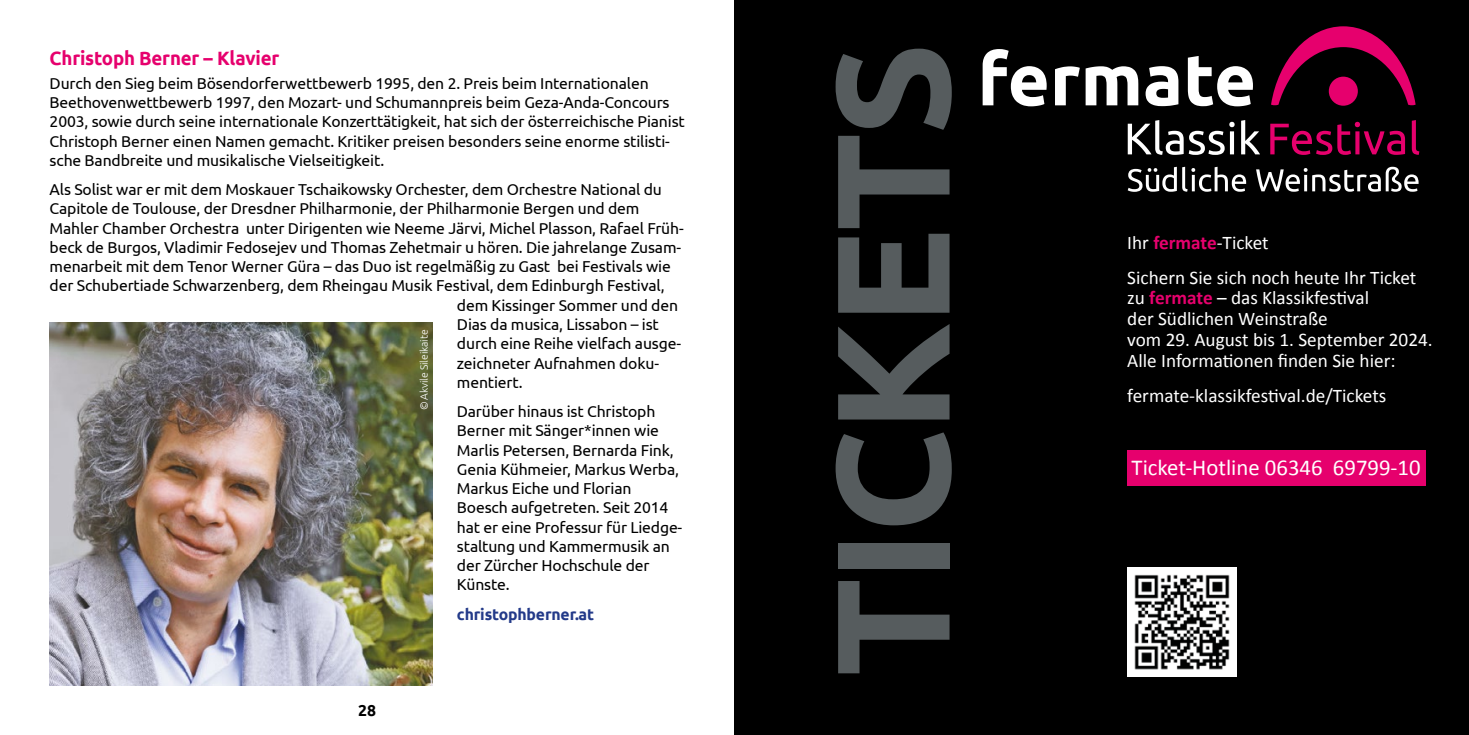
<style>
.page{position:relative;width:1469px;height:735px;background:#fff}
.page>*{position:absolute;margin:0;border:0;box-sizing:border-box;transform-origin:0 0}
.t1{font:700 160.65px "Ubuntu";letter-spacing:-.02em;color:#565c5e}
.t2{font:22.75px "Calibri";color:#fff}
.t3{font:19.25px/20.8px "Calibri";color:#fff}
.t4{font:700 19.25px "Ubuntu";letter-spacing:-.01em;color:#e6006d}
.t5{font:15.75px/19.2px "Ubuntu";letter-spacing:-.01em;color:#000}
.t6{font:700 15.75px "Ubuntu";letter-spacing:-.01em;color:#233a89}
.t7{font:700 15.75px "Ubuntu";color:#000}
.t8{font:300 10.5px "Ubuntu";letter-spacing:-.01em;color:#fff}
.s1{font-weight:700;color:#e6006d}
</style>
<div class="page">
<div style="left:734px;top:0;width:734px;height:734px;background:#000"></div>
<svg style="left:982px;top:49px;width:270px;height:57px"></svg>
<svg style="left:1270px;top:120px;width:149px;height:35px"></svg>
<svg style="left:1127px;top:120px;width:133px;height:35px"></svg>
<svg style="left:1127px;top:167px;width:291px;height:25px"></svg>
<svg style="left:1271px;top:26px;width:144px;height:79px"></svg>
<div style="left:1127px;top:450px;width:298px;height:35px;background:#e6006d"></div>
<div style="left:1127px;top:567px;width:109px;height:109px;background:#fff"></div>
<img style="left:1134px;top:574px;width:96px;height:96px">
<img style="left:50px;top:322px;width:382px;height:363px">
<p class="t4" style="left:50px;top:46px;width:231px">Christoph Berner – Klavier</p>
<p class="t5" style="left:50px;top:73px;width:636px">Durch den Sieg beim Bösendorferwettbewerb 1995, den 2. Preis beim Internationalen Beethovenwettbewerb 1997, den Mozart- und Schumannpreis beim Geza-Anda-Concours 2003, sowie durch seine internationale Konzerttätigkeit, hat sich der österreichische Pianist Christoph Berner einen Namen gemacht. Kritiker preisen besonders seine enorme stilisti&shy;sche Bandbreite und musikalische Vielseitigkeit.</p>
<p class="t5" style="left:50px;top:179px;width:613px">Als Solist war er mit dem Moskauer Tschaikowsky Orchester, dem Orchestre National du</p>
<p class="t5" style="left:50px;top:198px;width:591px">Capitole de Toulouse, der Dresdner Philharmonie, der Philharmonie Bergen und dem</p>
<p class="t5" style="left:50px;top:218px;width:635px">Mahler Chamber Orchestra unter Dirigenten wie Neeme Järvi, Michel Plasson, Rafael Früh-</p>
<p class="t5" style="left:50px;top:237px;width:633px">beck de Burgos, Vladimir Fedosejev und Thomas Zehetmair u hören. Die jahrelange Zusam-</p>
<p class="t5" style="left:50px;top:256px;width:622px">menarbeit mit dem Tenor Werner Güra – das Duo ist regelmäßig zu Gast bei Festivals wie</p>
<p class="t5" style="left:50px;top:275px;width:616px">der Schubertiade Schwarzenberg, dem Rheingau Musik Festival, dem Edinburgh Festival,</p>
<p class="t5" style="left:457px;top:295px;width:223px">dem Kissinger Sommer und den</p>
<p class="t5" style="left:457px;top:314px;width:203px">Dias da musica, Lissabon – ist</p>
<p class="t5" style="left:457px;top:333px;width:226px">durch eine Reihe vielfach ausge-</p>
<p class="t5" style="left:457px;top:352px;width:203px">zeichneter Aufnahmen doku-</p>
<p class="t5" style="left:457px;top:372px;width:67px">mentiert.</p>
<p class="t5" style="left:457px;top:401px;width:227px">Darüber hinaus ist Christoph<br>Berner mit Sänger*innen wie<br>Marlis Petersen, Bernarda Fink,<br>Genia Kühmeier, Markus Werba,<br>Markus Eiche und Florian<br>Boesch aufgetreten. Seit 2014 hat er eine Professur für Liedge&shy;staltung und Kammermusik an der Zürcher Hochschule der<br>Künste.</p>
<p class="t6" style="left:457px;top:604px;width:138px">christophberner.at</p>
<p class="t8" style="left:418px;top:410px;width:82px;rotate:-90deg">© Akvile Sileikaite</p>
<p class="t7" style="left:358px;top:700px;width:19px">28</p>
<h1 class="t1" style="left:795px;top:676px;width:635px;rotate:-90deg">TICKETS</h1>
<p class="t3" style="left:1127px;top:224px;width:290px;line-height:34.8px">Ihr <span class="s1">fermate</span>-Ticket<br>Sichern Sie sich noch heute Ihr Ticket</p>
<p class="t3" style="left:1127px;top:287px;width:307px">zu <span class="s1">fermate</span> – das Klassik festival<br>der Südlichen Weinstraße<br>vom 29. August bis 1. September 2024.<br>Alle Informationen finden Sie hier:</p>
<p class="t3" style="left:1127px;top:384px;width:260px">fermate-klassikfestival.de/Tickets</p>
<h2 class="t2" style="left:1131px;top:451px;width:290px">Ticket-Hotline 06346 69799-10</h2>
</div>
